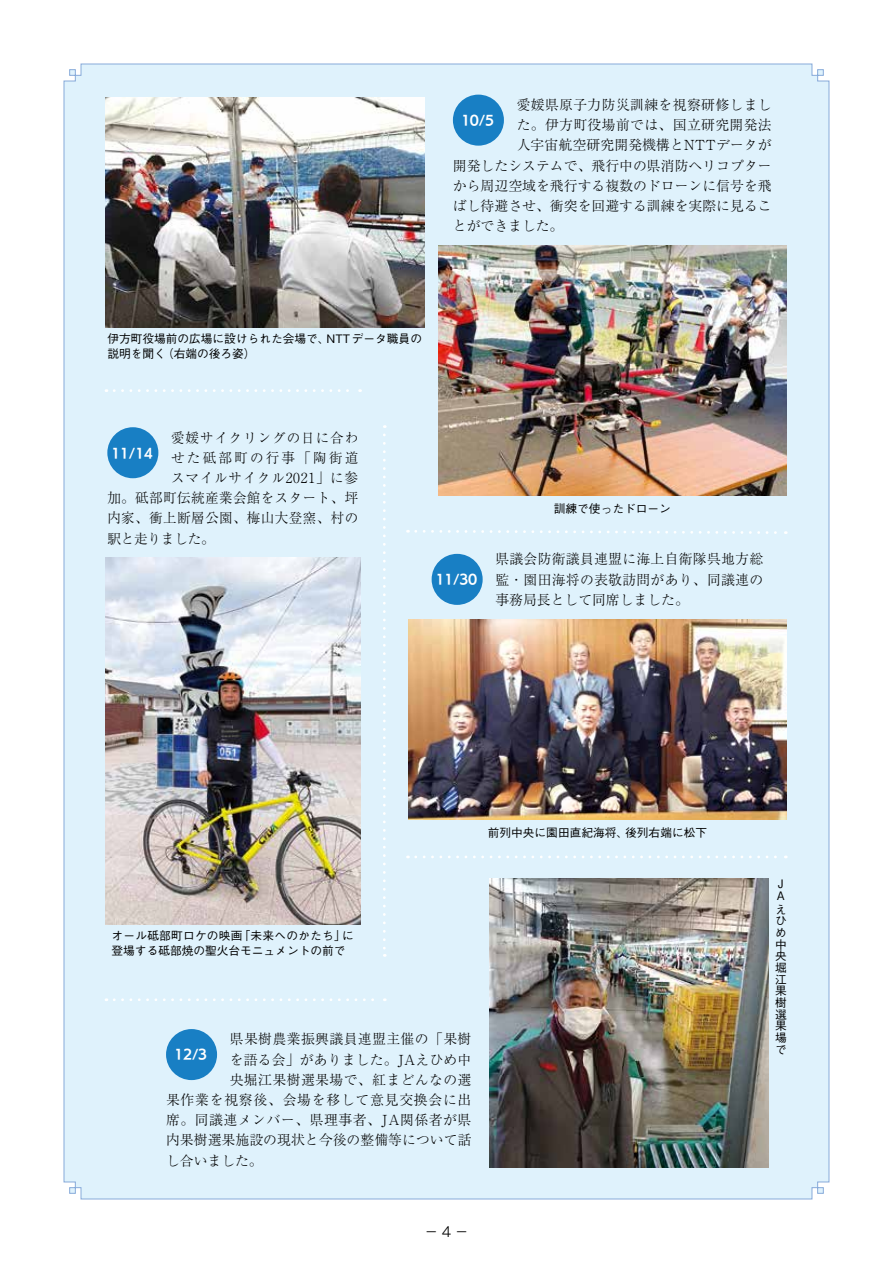
<style>
.page{position:relative;width:893px;height:1263px;background:#fff}
.page>*{position:absolute;margin:0;border:0;box-sizing:border-box;transform-origin:0 0}
.t1{font:300 13.8px/20.2px "Ryumin Pr 6 N";letter-spacing:.02em;color:#000;text-align:justify}
.t2{font:300 13.8px "Ryumin Pr 6 N";letter-spacing:.04em;color:#000}
.t3{font:300 13.8px "Ryumin Pr 6 N";letter-spacing:.055em;color:#000}
.t4{font:300 13.8px "Ryumin Pr 6 N";letter-spacing:.06em;color:#000}
.t5{font:300 13.8px "Ryumin Pr 6 N";letter-spacing:.07em;color:#000}
.t6{font:300 13.8px "Ryumin Pr 6 N";letter-spacing:.165em;color:#000}
.t7{font:300 13.8px "Ryumin Pr 6 N";color:#000}
.t8{font:300 13.8px "Ryumin Pr 6 N";letter-spacing:-.01em;color:#000}
.t9{font:13.8px "Rodin Pro M";color:#000}
.t10{font:12.75px "UD Kakugo Large Pr 6 N B";letter-spacing:-.02em;color:#fff}
.t11{font:500 11.7px/11.7px "Gothic BBB Pro";color:#000}
.t12{font:500 11.7px "Gothic BBB Pro";letter-spacing:.02em;color:#000}
</style>
<div class="page">
<div style="left:64px;top:64px;width:765px;height:1135px;background:#dff2fc"></div>
<img style="left:105px;top:98px;width:319px;height:229px">
<img style="left:408px;top:620px;width:379px;height:200px">
<img style="left:438px;top:245px;width:349px;height:251px">
<img style="left:105px;top:558px;width:255px;height:366px">
<div style="left:453px;top:95px;width:51px;height:51px;background:#187fc4;border-radius:50%"></div>
<div style="left:107px;top:427px;width:51px;height:51px;background:#187fc4;border-radius:50%"></div>
<div style="left:432px;top:554px;width:51px;height:51px;background:#187fc4;border-radius:50%"></div>
<img style="left:490px;top:878px;width:278px;height:289px">
<div style="left:166px;top:1029px;width:51px;height:51px;background:#187fc4;border-radius:50%"></div>
<svg style="left:114px;top:389px;width:247px;height:3px"></svg>
<svg style="left:383px;top:435px;width:3px;height:522px"></svg>
<svg style="left:114px;top:998px;width:271px;height:3px"></svg>
<svg style="left:407px;top:528px;width:379px;height:7px"></svg>
<svg style="left:416px;top:855px;width:370px;height:3px"></svg>
<p class="t1" style="left:517px;top:94px;width:257px">愛媛県原子力防災訓練を視察研修しまし</p>
<p class="t1" style="left:517px;top:114px;width:257px">た。伊方町役場前では、国立研究開発法</p>
<p class="t1" style="left:517px;top:134px;width:257px">人宇宙航空研究開発機構とNTTデータが</p>
<p class="t1" style="left:453px;top:154px;width:320px">開発したシステムで、飛行中の県消防ヘリコプター</p>
<p class="t1" style="left:453px;top:175px;width:320px">から周辺空域を飛行する複数のドローンに信号を飛</p>
<p class="t1" style="left:453px;top:195px;width:320px">ばし待避させ、衝突を回避する訓練を実際に見るこ</p>
<p class="t7" style="left:453px;top:215px;width:112px">とができました。</p>
<p class="t10" style="left:461px;top:113px;width:35px">10/5</p>
<p class="t11" style="left:162px;top:330px;width:169px;line-height:14.9px;text-indent:-55px">伊方町役場前の広場に設けられた会場で、（右端の後ろ姿(</p>
<p class="t11" style="left:327px;top:331px;width:97px">NTTデータ職員の</p>
<p class="t11" style="left:107px;top:346px;width:60px">説明を聞く</p>
<p class="t5" style="left:171px;top:427px;width:189px">愛媛サイクリングの日に合わ</p>
<p class="t6" style="left:171px;top:447px;width:189px">せた砥部町の行事「陶街道</p>
<p class="t4" style="left:171px;top:467px;width:189px">スマイルサイクル2021」に参</p>
<p class="t1" style="left:107px;top:487px;width:252px">加。砥部町伝統産業会館をスタート、坪</p>
<p class="t1" style="left:107px;top:507px;width:252px">内家、衝上断層公園、梅山大登窯、村の</p>
<p class="t8" style="left:107px;top:528px;width:109px">駅と走りました。</p>
<p class="t10" style="left:111px;top:446px;width:44px">11/14</p>
<p class="t10" style="left:435px;top:572px;width:44px">11/30</p>
<p class="t11" style="left:554px;top:501px;width:118px">訓練で使ったドローン</p>
<p class="t1" style="left:495px;top:548px;width:269px">県議会防衛議員連盟に海上自衛隊呉地方総監・園田海将の表敬訪問があり、同議連の事務局長として同席しました。</p>
<p class="t11" style="left:488px;top:825px;width:142px">前列中央に園田直紀海将、</p>
<p class="t11" style="left:625px;top:825px;width:83px">後列右端に松下</p>
<p class="t12" style="left:239px;top:927px;width:109px">「未来へのかたち」</p>
<p class="t11" style="left:112px;top:927px;width:235px;line-height:14.9px">オール砥部町ロケの映画<br>登場する砥部焼の聖火台モニュメントの前で</p>
<p class="t11" style="left:342px;top:929px;width:13px">に</p>
<p class="t1" style="left:230px;top:1028px;width:243px">県果樹農業振興議員連盟主催の「果樹</p>
<p class="t1" style="left:230px;top:1048px;width:243px">を語る会」がありました。JAえひめ中</p>
<p class="t1" style="left:230px;top:1069px;width:243px">央堀江果樹選果場で、紅まどんなの選</p>
<p class="t3" style="left:166px;top:1089px;width:307px">果作業を視察後、会場を移して意見交換会に出</p>
<p class="t2" style="left:166px;top:1109px;width:307px">席。同議連メンバー、県理事者、JA関係者が県</p>
<p class="t1" style="left:166px;top:1129px;width:307px">内果樹選果施設の現状と今後の整備等について話</p>
<p class="t1" style="left:166px;top:1149px;width:98px">し合いました。</p>
<p class="t10" style="left:174px;top:1047px;width:35px">12/3</p>
<p class="t9" style="left:424px;top:1223px;width:46px">−4−</p>
<p class="t11" style="left:777px;top:877px;width:9px">J<br>A</p>
<p class="t11" style="left:775px;top:902px;width:13px">えひめ中央堀江果樹選果場で</p>
</div>
